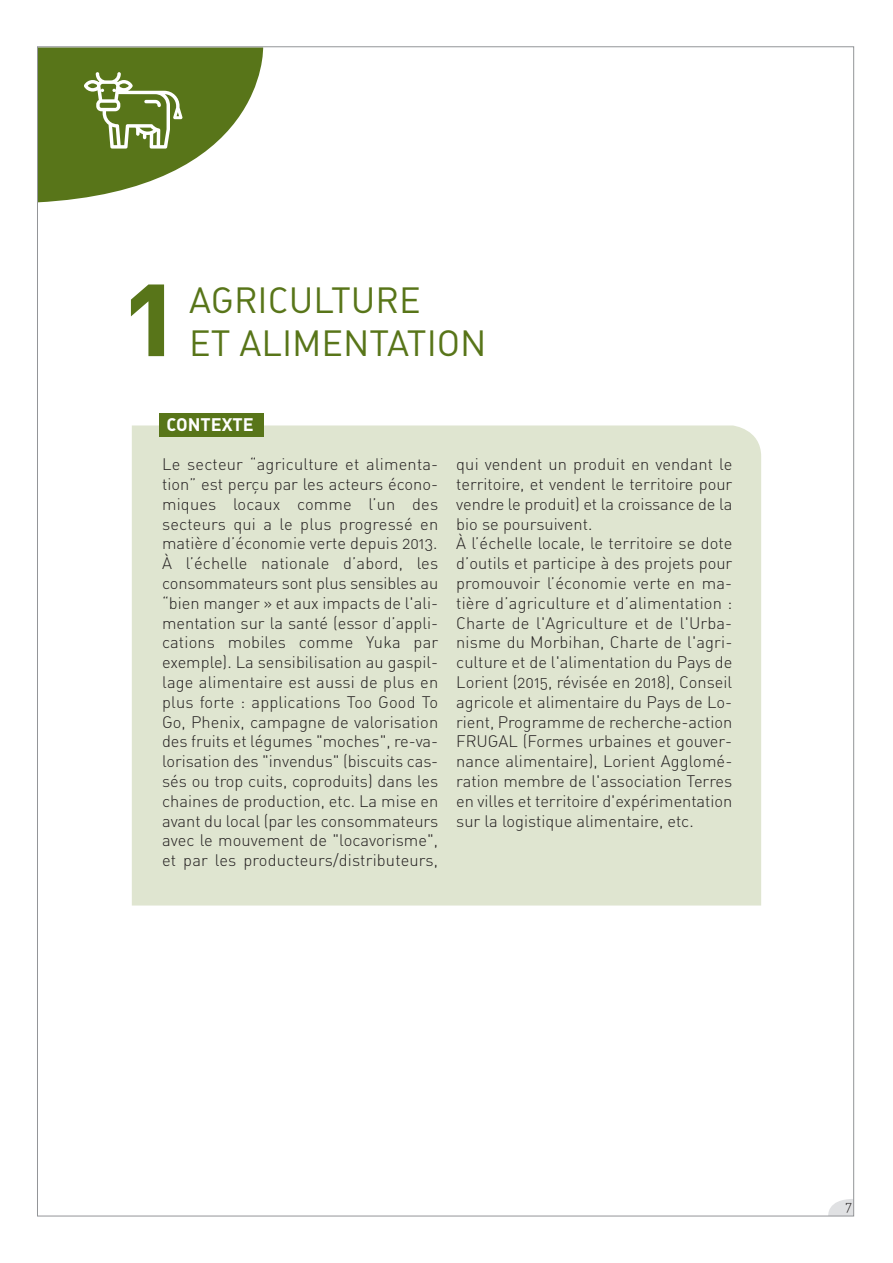
<style>
.page{position:relative;width:893px;height:1263px;background:#fff}
.page>*{position:absolute;margin:0;border:0;box-sizing:border-box;transform-origin:0 0}
.t1{font:120px "DIN Bold Alternate";color:#587519}
.t2{font:36px "DIN Regular Alternate";color:#587519}
.t3{font:18px "DIN Bold Alternate";color:#fff}
.t4{font:16.5px/19.8px "DIN Light Alternate";color:#231f20;text-align:justify}
.t5{font:13.5px "DIN Light Alternate";color:#231f20}
</style>
<div class="page">
<svg style="left:828px;top:1199px;width:24px;height:15px"></svg>
<svg style="left:39px;top:49px;width:225px;height:153px"></svg>
<div style="left:132px;top:425px;width:629px;height:480px;background:#dfe5d0"></div>
<div style="left:159px;top:413px;width:104px;height:24px;background:#587519"></div>
<h1 class="t1" style="left:125px;top:271px;width:54px">1</h1>
<h2 class="t2" style="left:189px;top:287px;width:233px">AGRICULTURE</h2>
<h2 class="t2" style="left:189px;top:330px;width:299px">ET ALIMENTATION</h2>
<p class="t3" style="left:167px;top:419px;width:89px">CONTEXTE</p>
<p class="t4" style="left:162px;top:456px;width:278px">Le secteur “agriculture et alimenta&shy;tion” est perçu par les acteurs écono&shy;miques locaux comme l’un des secteurs qui a le plus progressé en matière d’économie verte depuis 2013.<br>À l’échelle nationale d’abord, les consommateurs sont plus sensibles au “bien manger » et aux impacts de l'ali&shy;mentation sur la santé (essor d’appli&shy;cations mobiles comme Yuka par exemple). La sensibilisation au gaspil&shy;lage alimentaire est aussi de plus en plus forte : applications Too Good To Go, Phenix, campagne de valorisation des fruits et légumes "moches", re-va&shy;lorisation des "invendus" (biscuits cas&shy;sés ou trop cuits, coproduits) dans les chaines de production, etc. La mise en avant du local (par les consommateurs avec le mouvement de "locavorisme", et par les producteurs/distributeurs,</p>
<p class="t4" style="left:456px;top:456px;width:278px;text-align:left">qui vendent un produit en vendant le territoire, et vendent le territoire pour vendre le produit) et la croissance de la bio se poursuivent.<br>À l’échelle locale, le territoire se dote d’outils et participe à des projets pour promouvoir l’économie verte en ma&shy;tière d’agriculture et d’alimentation :<br>Charte de l'Agriculture et de l'Urba&shy;nisme du Morbihan, Charte de l'agri&shy;culture et de l'alimentation du Pays de Lorient (2015, révisée en 2018), Conseil agricole et alimentaire du Pays de Lo&shy;rient, Programme de recherche-action FRUGAL (Formes urbaines et gouver&shy;nance alimentaire), Lorient Agglomé&shy;ration membre de l'association Terres en villes et territoire d'expérimentation sur la logistique alimentaire, etc.</p>
<p class="t5" style="left:845px;top:1202px;width:8px">7</p>
</div>
